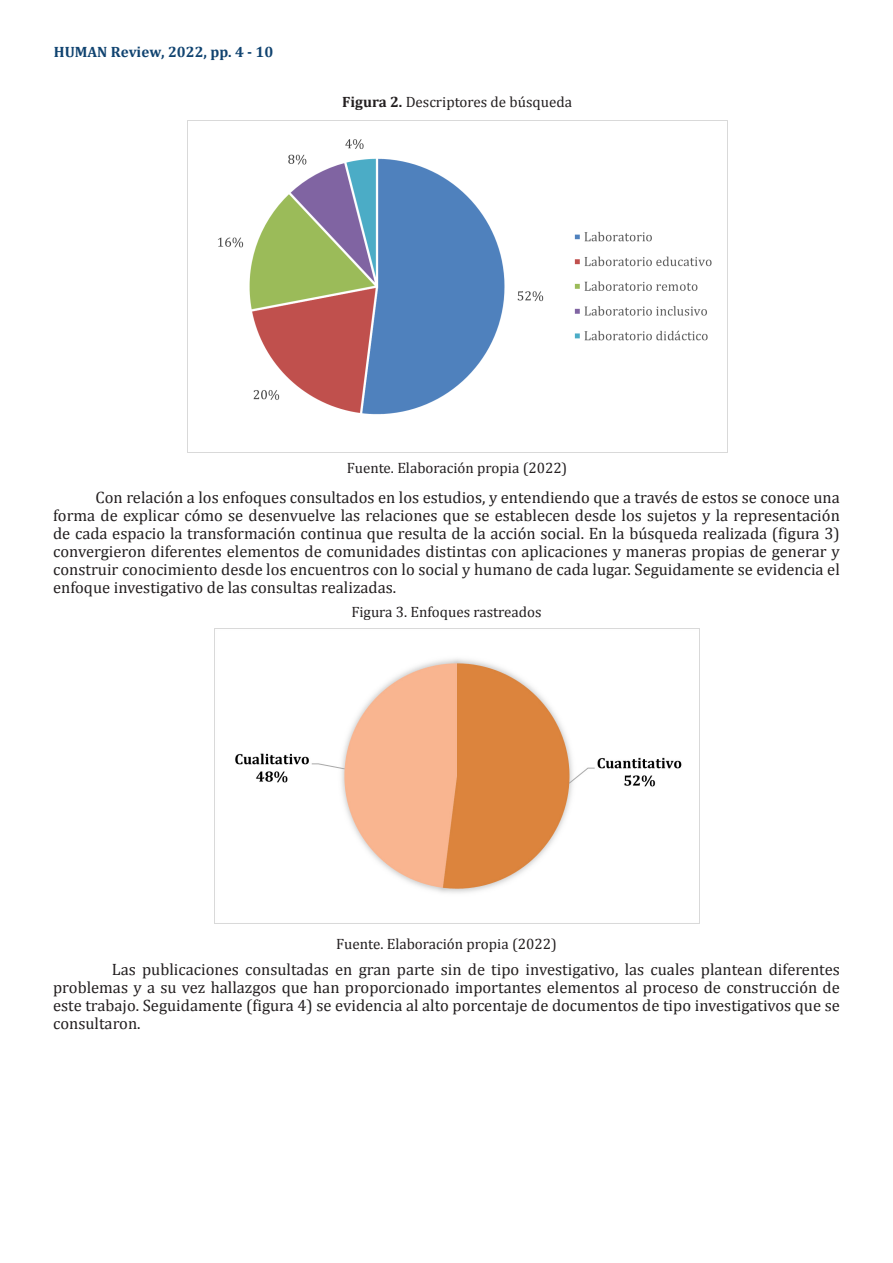
<style>
.page{position:relative;width:893px;height:1263px;background:#fff}
.page>*{position:absolute;margin:0;border:0;box-sizing:border-box;transform-origin:0 0}
.Parrafos-siguientes{font:16.5px/18px "Cambria";color:#231f20;text-align:justify}
.Parrafos-siguientes-2{font:15px "Cambria";color:#231f20}
.Fuente-Tablas{font:15px "Cambria";color:#231f20}
.t1{font:700 15px "Cambria";color:#104370}
.s1{font-weight:700}
</style>
<div class="page">
<img style="left:187px;top:121px;width:525px;height:331px">
<img style="left:214px;top:628px;width:486px;height:296px">
<p class="t1" style="left:54px;top:41px;width:221px">HUMAN Review, 2022, pp. 4 - 10</p>
<p class="Parrafos-siguientes-2" style="left:342px;top:93px;width:231px"><span class="s1">Figura 2.</span> Descriptores de búsqueda</p>
<p class="Parrafos-siguientes-2" style="left:347px;top:459px;width:222px">Fuente. Elaboración propia (2022)</p>
<p class="Parrafos-siguientes" style="left:53px;top:489px;width:788px;text-indent:42px">Con relación a los enfoques consultados en los estudios, y entendiendo que a través de estos se conoce una forma de explicar cómo se desenvuelve las relaciones que se establecen desde los sujetos y la representación de cada espacio la transformación continua que resulta de la acción social. En la búsqueda realizada (figura 3) convergieron diferentes elementos de comunidades distintas con aplicaciones y maneras propias de generar y construir conocimiento desde los encuentros con lo social y humano de cada lugar. Seguidamente se evidencia el enfoque investigativo de las consultas realizadas.</p>
<p class="Fuente-Tablas" style="left:351px;top:603px;width:192px">Figura 3. Enfoques rastreados</p>
<p class="Fuente-Tablas" style="left:336px;top:935px;width:222px">Fuente. Elaboración propia (2022)</p>
<p class="Parrafos-siguientes" style="left:53px;top:961px;width:788px;text-indent:59px">Las publicaciones consultadas en gran parte sin de tipo investigativo, las cuales plantean diferentes problemas y a su vez hallazgos que han proporcionado importantes elementos al proceso de construcción de este trabajo. Seguidamente (figura 4) se evidencia al alto porcentaje de documentos de tipo investigativos que se consultaron.</p>
</div>
